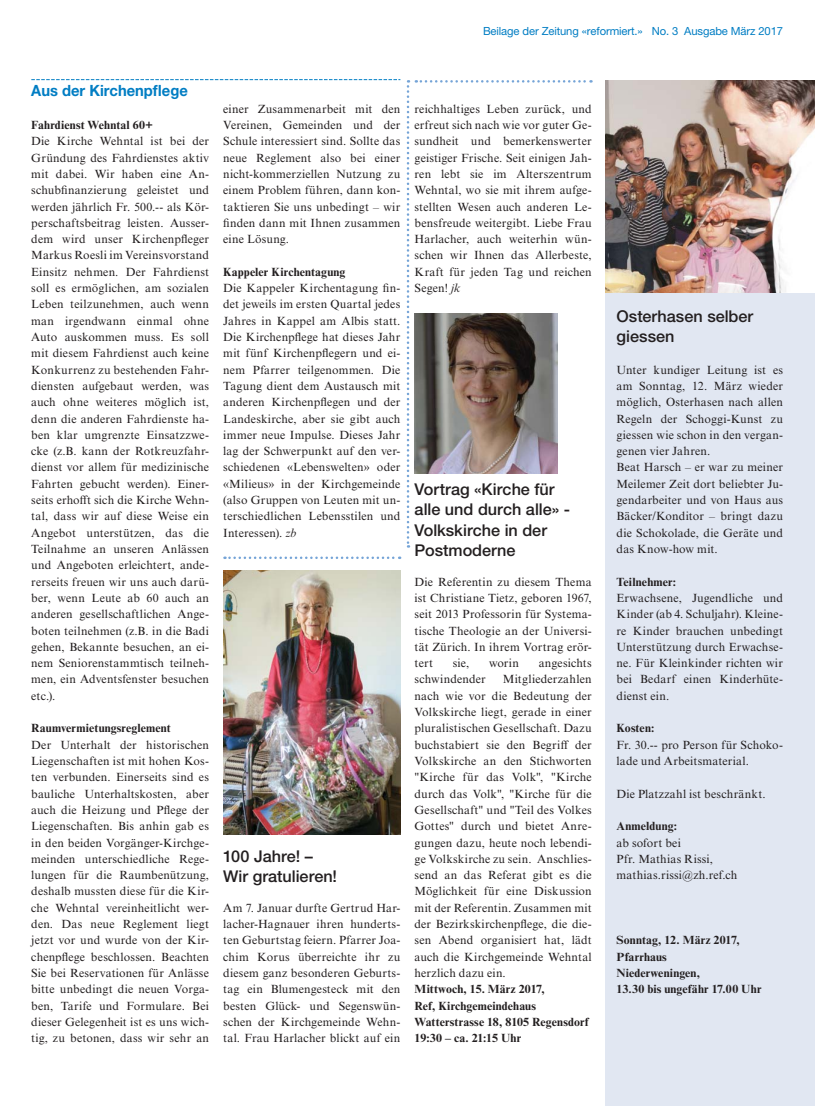
<style>
.page{position:relative;width:815px;height:1106px;background:#fff}
.page>*{position:absolute;margin:0;border:0;box-sizing:border-box;transform-origin:0 0}
.t1{font:500 16.25px/20px "Helvetica Neue LT Pro";color:#231f20}
.t2{font:700 15.5px "Helvetica Neue LT Pro";color:#007dc3;scale:.95 1}
.t3{font:11.88px/16.2px "Times NRMT Pro";letter-spacing:.015em;color:#231f20;text-align:justify}
.t4{font:700 11.88px/16.2px "Times NRMT Pro";letter-spacing:.01em;color:#231f20}
.t5{font:11.25px "Helvetica Neue LT Pro";letter-spacing:-.01em;color:#007dc3}
.s1{font-style:italic}
</style>
<div class="page">
<svg style="left:31px;top:79px;width:369px;height:1px"></svg>
<div style="left:606px;top:80px;width:209px;height:1025px;background:#e1e7f2"></div>
<svg style="left:407px;top:80px;width:2px;height:467px"></svg>
<svg style="left:224px;top:556px;width:176px;height:3px"></svg>
<svg style="left:416px;top:80px;width:175px;height:3px"></svg>
<img style="left:606px;top:80px;width:209px;height:212px">
<img style="left:415px;top:314px;width:143px;height:159px">
<img style="left:223px;top:570px;width:177px;height:264px">
<p class="t5" style="left:483px;top:27px;width:302px">Beilage der Zeitung «reformiert.» No. 3 Ausgabe März 2017</p>
<h2 class="t2" style="left:31px;top:85px;width:166px">Aus der Kirchenpflege</h2>
<p class="t4" style="left:31px;top:118px;width:123px">Fahrdienst Wehntal 60+</p>
<p class="t3" style="left:31px;top:134px;width:179px">Die Kirche Wehntal ist bei der Gründung des Fahrdienstes aktiv mit dabei. Wir haben eine An&shy;schubfinanzierung geleistet und werden jährlich Fr. 500.-- als Kör&shy;perschaftsbeitrag leisten. Ausser&shy;dem wird unser Kirchenpfleger Markus Roesli im Vereinsvorstand Einsitz nehmen. Der Fahrdienst soll es ermöglichen, am sozialen Leben teilzunehmen, auch wenn man irgendwann einmal ohne Auto auskommen muss. Es soll mit diesem Fahrdienst auch keine Konkurrenz zu bestehenden Fahr&shy;diensten aufgebaut werden, was auch ohne weiteres möglich ist, denn die anderen Fahrdienste ha&shy;ben klar umgrenzte Einsatzzwe&shy;cke (z.B. kann der Rotkreuzfahr&shy;dienst vor allem für medizinische Fahrten gebucht werden). Einer&shy;seits erhofft sich die Kirche Wehn&shy;tal, dass wir auf diese Weise ein Angebot unterstützen, das die Teilnahme an unseren Anlässen und Angeboten erleichtert, ande&shy;rerseits freuen wir uns auch darü&shy;ber, wenn Leute ab 60 auch an anderen gesellschaftlichen Ange&shy;boten teilnehmen (z.B. in die Badi gehen, Bekannte besuchen, an ei&shy;nem Seniorenstammtisch teilneh&shy;men, ein Adventsfenster besuchen etc.).</p>
<p class="t4" style="left:31px;top:721px;width:141px">Raumvermietungsreglement</p>
<p class="t3" style="left:31px;top:737px;width:179px">Der Unterhalt der historischen Liegenschaften ist mit hohen Kos&shy;ten verbunden. Einerseits sind es bauliche Unterhaltskosten, aber auch die Heizung und Pflege der Liegenschaften. Bis anhin gab es in den beiden Vorgänger-Kirchge&shy;meinden unterschiedliche Rege&shy;lungen für die Raumbenützung, deshalb mussten diese für die Kir&shy;che Wehntal vereinheitlicht wer&shy;den. Das neue Reglement liegt jetzt vor und wurde von der Kir&shy;chenpflege beschlossen. Beachten Sie bei Reservationen für Anlässe bitte unbedingt die neuen Vorga&shy;ben, Tarife und Formulare. Bei dieser Gelegenheit ist es uns wich&shy;tig, zu betonen, dass wir sehr an</p>
<p class="t3" style="left:223px;top:102px;width:179px">einer Zusammenarbeit mit den Vereinen, Gemeinden und der Schule interessiert sind. Sollte das neue Reglement also bei einer nicht-kommerziellen Nutzung zu einem Problem führen, dann kon&shy;taktieren Sie uns unbedingt – wir finden dann mit Ihnen zusammen eine Lösung.</p>
<p class="t4" style="left:223px;top:265px;width:124px">Kappeler Kirchentagung</p>
<p class="t3" style="left:223px;top:281px;width:179px">Die Kappeler Kirchentagung fin&shy;det jeweils im ersten Quartal jedes Jahres in Kappel am Albis statt.<br>Die Kirchenpflege hat dieses Jahr mit fünf Kirchenpflegern und ei&shy;nem Pfarrer teilgenommen. Die Tagung dient dem Austausch mit anderen Kirchenpflegen und der Landeskirche, aber sie gibt auch immer neue Impulse. Dieses Jahr lag der Schwerpunkt auf den ver&shy;schiedenen «Lebenswelten» oder «Milieus» in der Kirchgemeinde (also Gruppen von Leuten mit un&shy;terschiedlichen Lebensstilen und Interessen). <span class="s1">zb</span></p>
<h1 class="t1" style="left:223px;top:848px;width:115px">100 Jahre! –<br>Wir gratulieren!</h1>
<p class="t3" style="left:223px;top:900px;width:179px">Am 7. Januar durfte Gertrud Har&shy;lacher-Hagnauer ihren hunderts&shy;ten Geburtstag feiern. Pfarrer Joa&shy;chim Korus überreichte ihr zu diesem ganz besonderen Geburts&shy;tag ein Blumengesteck mit den besten Glück- und Segenswün&shy;schen der Kirchgemeinde Wehn&shy;tal. Frau Harlacher blickt auf ein</p>
<p class="t3" style="left:415px;top:102px;width:179px">reichhaltiges Leben zurück, und erfreut sich nach wie vor guter Ge&shy;sundheit und bemerkenswerter geistiger Frische. Seit einigen Jah&shy;ren lebt sie im Alterszentrum Wehntal, wo sie mit ihrem aufge&shy;stellten Wesen auch anderen Le&shy;bensfreude weitergibt. Liebe Frau Harlacher, auch weiterhin wün&shy;schen wir Ihnen das Allerbeste, Kraft für jeden Tag und reichen Segen! <span class="s1">jk</span></p>
<h1 class="t1" style="left:415px;top:481px;width:157px">Vortrag «Kirche für alle und durch alle» -<br>Volkskirche in der<br>Postmoderne</h1>
<p class="t3" style="left:415px;top:574px;width:179px">Die Referentin zu diesem Thema ist Christiane Tietz, geboren 1967, seit 2013 Professorin für Systema&shy;tische Theologie an der Universi&shy;tät Zürich. In ihrem Vortrag erör&shy;tert</p>
<p class="t3" style="left:453px;top:656px;width:18px">sie,</p>
<p class="t3" style="left:489px;top:656px;width:32px">worin</p>
<p class="t3" style="left:539px;top:656px;width:55px">angesichts</p>
<p class="t3" style="left:415px;top:672px;width:73px">schwindender</p>
<p class="t3" style="left:415px;top:672px;width:179px;text-indent:88px">Mitgliederzahlen nach wie vor die Bedeutung der Volkskirche liegt, gerade in einer pluralistischen Gesellschaft. Dazu buchstabiert sie den Begriff der Volkskirche an den Stichworten "Kirche für das Volk", "Kirche durch das Volk", "Kirche für die Gesellschaft" und "Teil des Volkes Gottes" durch und bietet Anre&shy;gungen dazu, heute noch lebendi&shy;ge Volkskirche zu sein. Anschlies&shy;send an das Referat gibt es die Möglichkeit für eine Diskussion mit der Referentin. Zusammen mit der Bezirkskirchenpflege, die die&shy;sen Abend organisiert hat, lädt auch die Kirchgemeinde Wehntal herzlich dazu ein.</p>
<p class="t4" style="left:415px;top:982px;width:176px">Mittwoch, 15. März 2017,<br>Ref, Kirchgemeindehaus<br>Watterstrasse 18, 8105 Regensdorf<br>19:30 – ca. 21:15 Uhr</p>
<h1 class="t1" style="left:617px;top:308px;width:138px">Osterhasen selber giessen</h1>
<p class="t3" style="left:617px;top:362px;width:168px;text-align:left">Unter kundiger Leitung ist es am Sonntag, 12. März wieder möglich, Osterhasen nach allen<br>Regeln der Schoggi-Kunst zu giessen wie schon in den vergan&shy;genen vier Jahren.<br>Beat Harsch – er war zu meiner<br>Meilemer Zeit dort beliebter Ju&shy;gendarbeiter und von Haus aus<br>Bäcker/Konditor – bringt dazu die Schokolade, die Geräte und das Know-how mit.</p>
<p class="t4" style="left:617px;top:574px;width:61px">Teilnehmer:</p>
<p class="t3" style="left:617px;top:591px;width:168px">Erwachsene, Jugendliche und Kinder (ab 4. Schuljahr). Kleine&shy;re Kinder brauchen unbedingt Unterstützung durch Erwachse&shy;ne. Für Kleinkinder richten wir bei Bedarf einen Kinderhüte&shy;dienst ein.</p>
<p class="t4" style="left:617px;top:721px;width:39px">Kosten:</p>
<p class="t3" style="left:617px;top:737px;width:168px">Fr. 30.-- pro Person für Schoko&shy;lade und Arbeitsmaterial.</p>
<p class="t3" style="left:617px;top:786px;width:151px">Die Platzzahl ist beschränkt.</p>
<p class="t4" style="left:617px;top:819px;width:62px">Anmeldung:</p>
<p class="t3" style="left:617px;top:835px;width:122px;text-align:left">ab sofort bei<br>Pfr. Mathias Rissi, mathias.rissi@zh.ref.ch</p>
<p class="t4" style="left:617px;top:933px;width:147px">Sonntag, 12. März 2017,<br>Pfarrhaus<br>Niederweningen,<br>13.30 bis ungefähr 17.00 Uhr</p>
</div>
